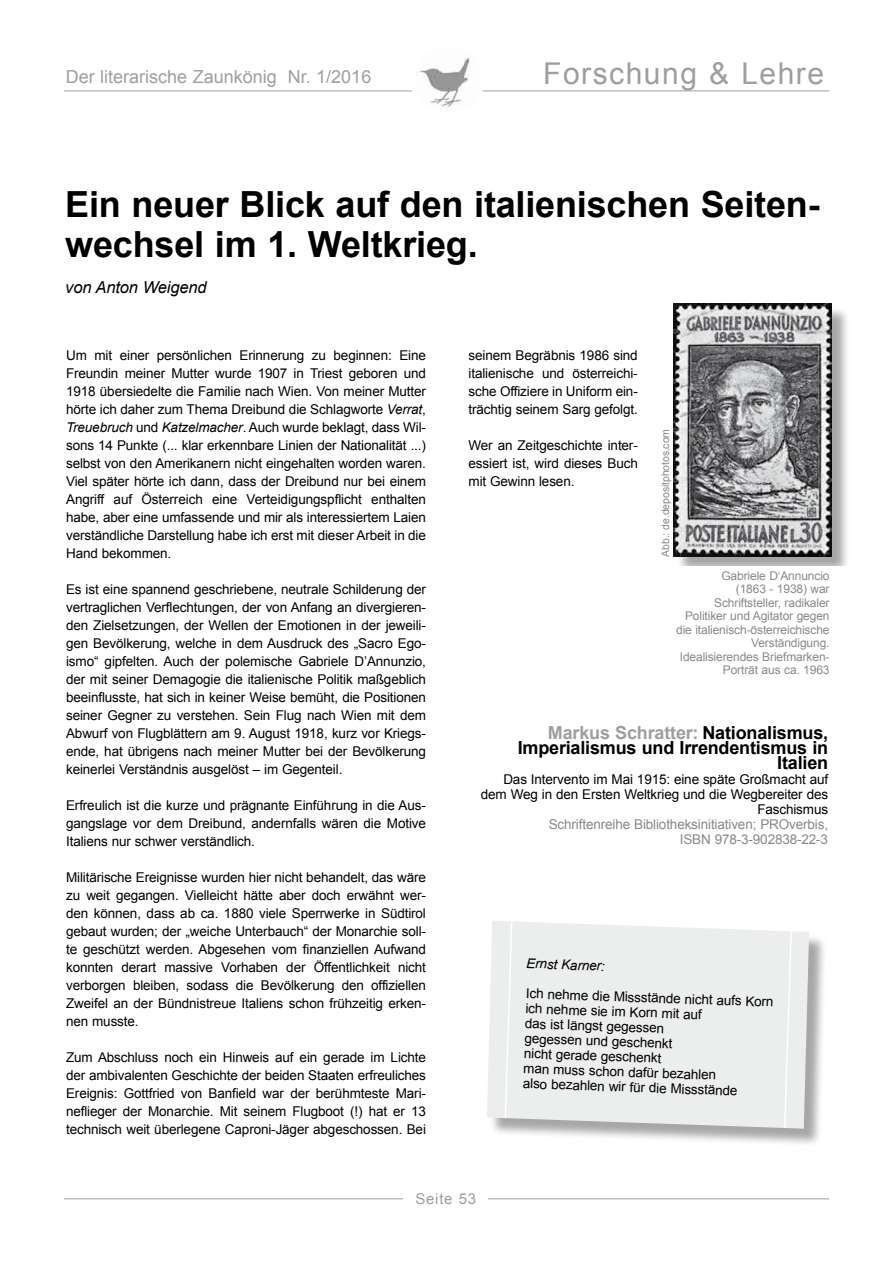
<style>
.page{position:relative;width:893px;height:1263px;background:#fff}
.page>*{position:absolute;margin:0;border:0;box-sizing:border-box;transform-origin:0 0}
.t1{font:700 36px/40.5px "Arial";letter-spacing:-.005em;color:#000}
.t2{font:30px "Arial";letter-spacing:.05em;color:#9c9e9f}
.t3{font:700 18px/15px "Arial";letter-spacing:-.01em;color:#000;text-align:right}
.t4{font:18px "Arial";color:#9c9e9f}
.t5{font:italic 16.5px "Arial";letter-spacing:-.01em;color:#000}
.t6{font:15px "Arial";letter-spacing:.05em;color:#9c9e9f}
.t7{font:13.5px/18px "Arial";letter-spacing:-.01em;color:#000;text-align:justify}
.t8{font:13.5px/15px "Arial";letter-spacing:-.01em;color:#87888a;text-align:right}
.t9{font:italic 13.5px "Arial";color:#000}
.t10{font:12px/13.5px "Arial";letter-spacing:-.01em;color:#87888a;text-align:right}
.t11{font:10.5px "Arial";letter-spacing:-.01em;color:#87888a}
.s1{font-style:italic}
.s2{color:#9c9e9f}
</style>
<div class="page">
<div style="left:676px;top:306px;width:174px;height:260px;background:#000;opacity:.35"></div>
<img style="left:674px;top:304px;width:157px;height:252px">
<div style="left:489px;top:923px;width:339px;height:224px;background:#000;opacity:.35"></div>
<svg style="left:487px;top:921px;width:322px;height:208px;background:#eaebeb"></svg>
<svg style="left:504px;top:921px;width:9px;height:198px"></svg>
<svg style="left:783px;top:929px;width:10px;height:200px"></svg>
<hr style="left:64px;top:91px;width:765px;height:1px;background:#9c9e9f">
<div style="left:410px;top:45px;width:69px;height:69px;background:#fff;border-radius:50%"></div>
<hr style="left:64px;top:1198px;width:765px;height:1px;background:#9c9e9f">
<div style="left:404px;top:1191px;width:84px;height:16px;background:#fff"></div>
<img style="left:417px;top:58px;width:63px;height:52px">
<div style="left:415px;top:45px;width:69px;height:69px;border:1px solid #fff;border-radius:50%"></div>
<h3 class="t4" style="left:66px;top:65px;width:307px">Der literarische Zaunkönig Nr. 1/2016</h3>
<h2 class="t2" style="left:543px;top:54px;width:282px">Forschung &amp; Lehre</h2>
<h1 class="t1" style="left:65px;top:185px;width:756px">Ein neuer Blick auf den italienischen Seiten&shy;wechsel im 1. Weltkrieg.</h1>
<p class="t5" style="left:65px;top:277px;width:143px">von Anton Weigend</p>
<p class="t7" style="left:66px;top:346px;width:361px">Um mit einer persönlichen Erinnerung zu beginnen: Eine Freundin meiner Mutter wurde 1907 in Triest geboren und 1918 übersiedelte die Familie nach Wien. Von meiner Mutter hörte ich daher zum Thema Dreibund die Schlagworte <span class="s1">Verrat</span>, <span class="s1">Treuebruch</span> und <span class="s1">Katzelmacher</span>. Auch wurde beklagt, dass Wil&shy;sons 14 Punkte (... klar erkennbare Linien der Nationalität ...) selbst von den Amerikanern nicht eingehalten worden waren.<br>Viel später hörte ich dann, dass der Dreibund nur bei einem Angriff auf Österreich eine Verteidigungspflicht enthalten habe, aber eine umfassende und mir als interessiertem Laien verständliche Darstellung habe ich erst mit dieser Arbeit in die Hand bekommen.</p>
<p class="t7" style="left:66px;top:580px;width:361px">Es ist eine spannend geschriebene, neutrale Schilderung der vertraglichen Verflechtungen, der von Anfang an divergieren&shy;den Zielsetzungen, der Wellen der Emotionen in der jeweili&shy;gen Bevölkerung, welche in dem Ausdruck des „Sacro Ego&shy;ismo“ gipfelten. Auch der polemische Gabriele D’Annunzio, der mit seiner Demagogie die italienische Politik maßgeblich beeinflusste, hat sich in keiner Weise bemüht, die Positionen seiner Gegner zu verstehen. Sein Flug nach Wien mit dem Abwurf von Flugblättern am 9. August 1918, kurz vor Kriegs&shy;ende, hat übrigens nach meiner Mutter bei der Bevölkerung keinerlei Verständnis ausgelöst – im Gegenteil.</p>
<p class="t7" style="left:66px;top:796px;width:361px">Erfreulich ist die kurze und prägnante Einführung in die Aus&shy;gangslage vor dem Dreibund, andernfalls wären die Motive Italiens nur schwer verständlich.</p>
<p class="t7" style="left:66px;top:868px;width:361px">Militärische Ereignisse wurden hier nicht behandelt, das wäre zu weit gegangen. Vielleicht hätte aber doch erwähnt wer&shy;den können, dass ab ca. 1880 viele Sperrwerke in Südtirol gebaut wurden; der „weiche Unterbauch“ der Monarchie soll&shy;te geschützt werden. Abgesehen vom finanziellen Aufwand konnten derart massive Vorhaben der Öffentlichkeit nicht verborgen bleiben, sodass die Bevölkerung den offiziellen Zweifel an der Bündnistreue Italiens schon frühzeitig erken&shy;nen musste.</p>
<p class="t7" style="left:66px;top:1048px;width:361px">Zum Abschluss noch ein Hinweis auf ein gerade im Lichte der ambivalenten Geschichte der beiden Staaten erfreuliches Ereignis: Gottfried von Banfield war der berühmteste Mari&shy;neflieger der Monarchie. Mit seinem Flugboot (!) hat er 13 technisch weit überlegene Caproni-Jäger abgeschossen. Bei</p>
<p class="t7" style="left:469px;top:346px;width:171px">seinem Begräbnis 1986 sind italienische und österreichi&shy;sche Offiziere in Uniform ein&shy;trächtig seinem Sarg gefolgt.</p>
<p class="t7" style="left:469px;top:436px;width:171px">Wer an Zeitgeschichte inter&shy;essiert ist, wird dieses Buch mit Gewinn lesen.</p>
<p class="t11" style="left:659px;top:557px;width:129px;rotate:-90deg">Abb.: de.depositphotos.com</p>
<p class="t10" style="left:676px;top:569px;width:155px">Gabriele D‘Annuncio<br>(1863 - 1938) war<br>Schriftsteller, radikaler<br>Politiker und Agitator gegen die italienisch-österreichische<br>Verständigung.<br>Idealisierendes Briefmarken-<br>Porträt aus ca. 1963</p>
<h3 class="t3" style="left:518px;top:726px;width:312px"><span class="s2">Markus Schratter:</span> Nationalismus,<br>Imperialismus und Irrendentismus in<br>Italien</h3>
<p class="t7" style="left:481px;top:772px;width:349px;line-height:15px;text-align:right">Das Intervento im Mai 1915: eine späte Großmacht auf dem Weg in den Ersten Weltkrieg und die Wegbereiter des<br>Faschismus</p>
<p class="t8" style="left:549px;top:817px;width:281px">Schriftenreihe Bibliotheksinitiativen; PROverbis,<br>ISBN 978-3-902838-22-3</p>
<p class="t9" style="left:527px;top:954px;width:81px;rotate:2deg">Ernst Karner:</p>
<p class="t7" style="left:526px;top:986px;width:249px;line-height:15px;text-align:left;rotate:2deg">Ich nehme die Missstände nicht aufs Korn ich nehme sie im Korn mit auf<br>das ist längst gegessen<br>gegessen und geschenkt<br>nicht gerade geschenkt<br>man muss schon dafür bezahlen<br>also bezahlen wir für die Missstände</p>
<p class="t6" style="left:415px;top:1188px;width:62px">Seite 53</p>
</div>
